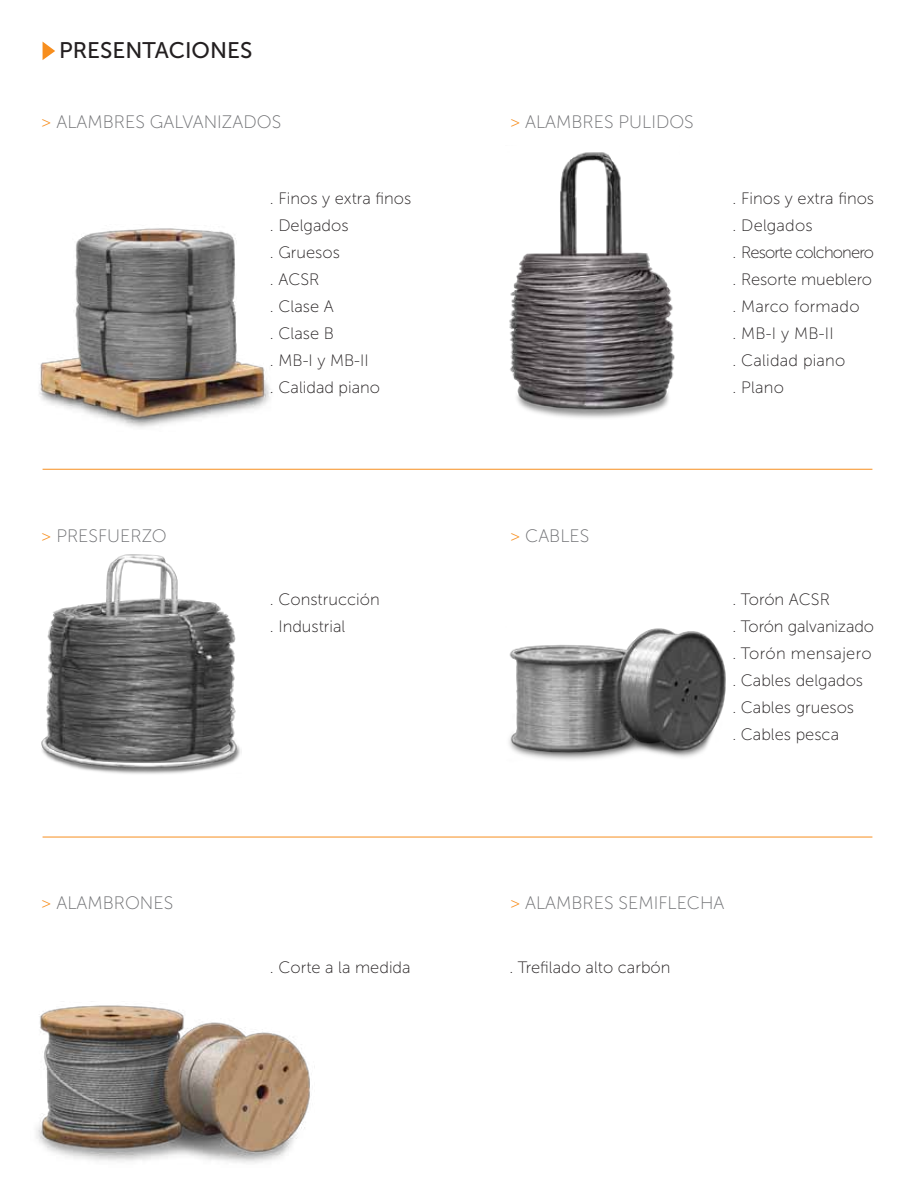
<style>
.page{position:relative;width:915px;height:1191px;background:#fff}
.page>*{position:absolute;margin:0;border:0;box-sizing:border-box;transform-origin:0 0}
.t1{font:22.5px "Museo Sans 500";color:#231f20}
.t2{font:18px "Museo Sans 100";color:#6d6e71}
.t3{font:16.5px/27px "Museo Sans 100";color:#231f20}
.s1{color:#f78e1e}
</style>
<div class="page">
<hr style="left:43px;top:469px;width:829px;height:1px;background:#f78e1e">
<hr style="left:43px;top:836px;width:829px;height:1px;background:#f78e1e">
<svg style="left:43px;top:42px;width:12px;height:18px"></svg>
<img style="left:39px;top:228px;width:232px;height:200px">
<img style="left:509px;top:152px;width:166px;height:266px">
<img style="left:41px;top:554px;width:201px;height:220px">
<img style="left:509px;top:628px;width:217px;height:132px">
<img style="left:36px;top:1005px;width:274px;height:158px">
<h1 class="t1" style="left:59px;top:38px;width:195px">PRESENTACIONES</h1>
<p class="t2" style="left:41px;top:112px;width:241px"><span class="s1">&gt;</span> ALAMBRES GALVANIZADOS</p>
<p class="t2" style="left:510px;top:112px;width:185px"><span class="s1">&gt;</span> ALAMBRES PULIDOS</p>
<p class="t3" style="left:270px;top:185px;width:143px">. Finos y extra finos . Delgados<br>. Gruesos<br>. ACSR<br>. Clase A<br>. Clase B<br>. MB-I y MB-II<br>. Calidad piano</p>
<p class="t3" style="left:732px;top:185px;width:143px">. Finos y extra finos . Delgados<br>. Resorte colchonero . Resorte mueblero . Marco formado<br>. MB-I y MB-II<br>. Calidad piano<br>. Plano</p>
<p class="t2" style="left:41px;top:526px;width:127px"><span class="s1">&gt;</span> PRESFUERZO</p>
<p class="t2" style="left:510px;top:526px;width:81px"><span class="s1">&gt;</span> CABLES</p>
<p class="t3" style="left:270px;top:586px;width:111px">. Construcción . Industrial</p>
<p class="t3" style="left:732px;top:586px;width:143px">. Torón ACSR<br>. Torón galvanizado . Torón mensajero . Cables delgados<br>. Cables gruesos<br>. Cables pesca</p>
<p class="t2" style="left:41px;top:893px;width:133px"><span class="s1">&gt;</span> ALAMBRONES</p>
<p class="t2" style="left:510px;top:893px;width:216px"><span class="s1">&gt;</span> ALAMBRES SEMIFLECHA</p>
<p class="t3" style="left:270px;top:954px;width:142px">. Corte a la medida</p>
<p class="t3" style="left:509px;top:954px;width:162px">. Trefilado alto carbón</p>
</div>
